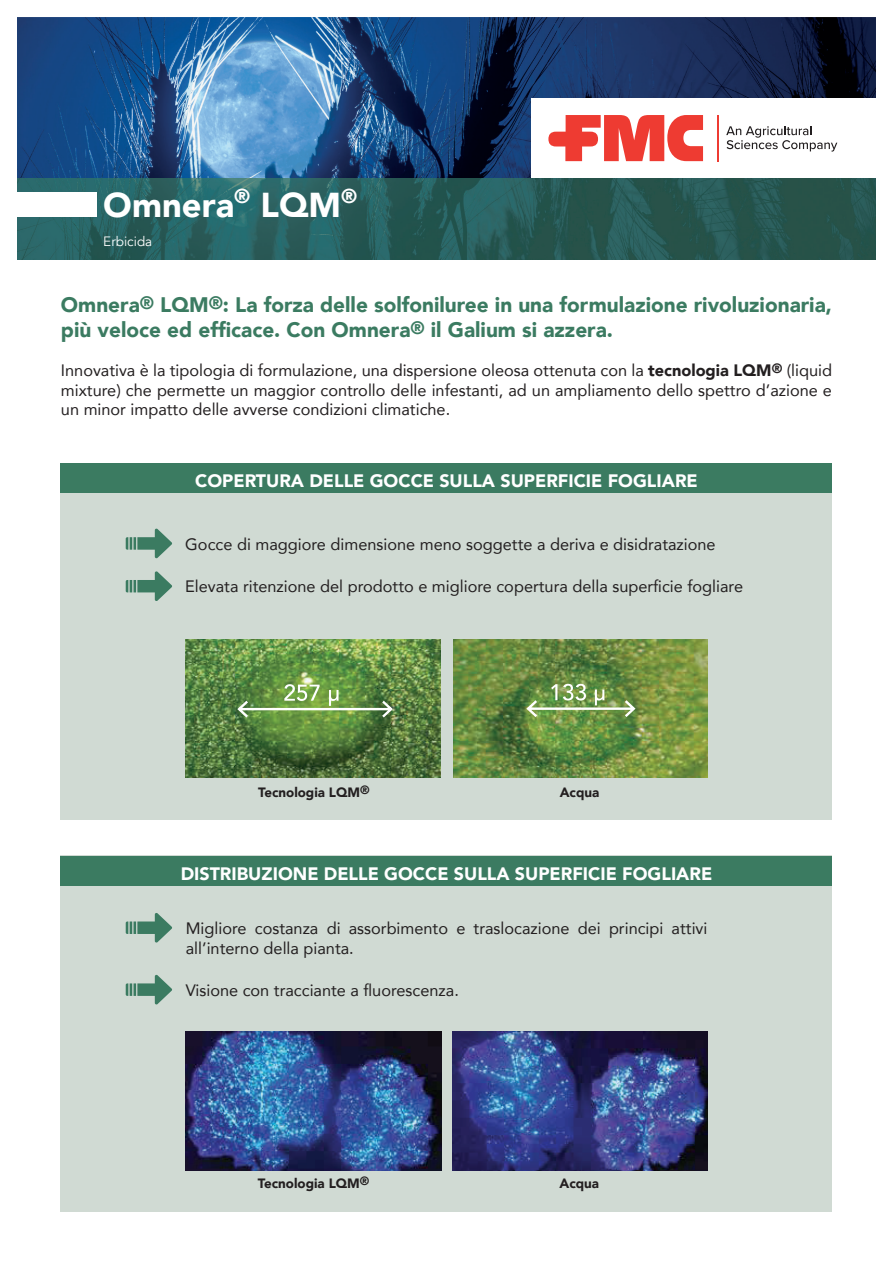
<style>
.page{position:relative;width:893px;height:1263px;background:#fff}
.page>*{position:absolute;margin:0;border:0;box-sizing:border-box;transform-origin:0 0}
.t1{font:900 34.5px "Avenir";color:#fff}
.t2{font:900 21px/25.2px "Avenir";color:#3b7b61}
.t3{font:900 18px "Avenir";color:#fff}
.t4{font:16.5px/19.8px "Avenir";color:#231f20;text-align:justify}
.t5{font:900 13.5px "Avenir";color:#231f20}
.t6{font:13.5px "Avenir";color:#fff}
.s1{font-size:18px}
.s2{font-weight:900}
</style>
<div class="page">
<img style="left:17px;top:17px;width:859px;height:161px">
<div style="left:61px;top:463px;width:771px;height:357px;background:#d0dad3"></div>
<div style="left:61px;top:856px;width:771px;height:356px;background:#d0dad3"></div>
<img style="left:17px;top:178px;width:859px;height:81px">
<div style="left:17px;top:192px;width:80px;height:25px;background:#fff"></div>
<svg style="left:126px;top:529px;width:46px;height:29px"></svg>
<svg style="left:126px;top:571px;width:46px;height:30px"></svg>
<svg style="left:126px;top:913px;width:46px;height:29px"></svg>
<svg style="left:126px;top:975px;width:46px;height:29px"></svg>
<div style="left:61px;top:463px;width:771px;height:30px;background:#3b7b61"></div>
<div style="left:61px;top:856px;width:771px;height:29px;background:#3b7b61"></div>
<img style="left:453px;top:639px;width:254px;height:139px">
<img style="left:186px;top:639px;width:255px;height:139px">
<svg style="left:525px;top:684px;width:112px;height:36px;background:#81a260"></svg>
<svg style="left:236px;top:684px;width:159px;height:36px;background:#779f58"></svg>
<img style="left:453px;top:1032px;width:254px;height:138px">
<img style="left:186px;top:1032px;width:255px;height:138px">
<div style="left:531px;top:98px;width:362px;height:80px;background:#fff"></div>
<svg style="left:548px;top:115px;width:155px;height:46px"></svg>
<hr style="left:718px;top:115px;width:1px;height:46px;background:#ee3b32">
<svg style="left:726px;top:126px;width:111px;height:26px"></svg>
<h1 class="t1" style="left:103px;top:175px;width:255px">Omnera<sup>®</sup> LQM<sup>®</sup></h1>
<p class="t6" style="left:103px;top:233px;width:50px">Erbicida</p>
<p class="t2" style="left:61px;top:291px;width:773px">Omnera<span class="s1">®</span> LQM<span class="s1">®</span>: La forza delle solfoniluree in una formulazione rivoluzionaria, più veloce ed efficace. Con Omnera<span class="s1">®</span> il Galium si azzera.</p>
<p class="t4" style="left:61px;top:360px;width:773px">Innovativa è la tipologia di formulazione, una dispersione oleosa ottenuta con la <span class="s2">tecnologia LQM</span><sup>®</sup> (liquid mixture) che permette un maggior controllo delle infestanti, ad un ampliamento dello spettro d’azione e un minor impatto delle avverse condizioni climatiche.</p>
<p class="t3" style="left:195px;top:466px;width:504px">COPERTURA DELLE GOCCE SULLA SUPERFICIE FOGLIARE</p>
<p class="t4" style="left:185px;top:534px;width:532px">Gocce di maggiore dimensione meno soggette a deriva e disidratazione</p>
<p class="t4" style="left:185px;top:576px;width:559px">Elevata ritenzione del prodotto e migliore copertura della superficie fogliare</p>
<p class="t5" style="left:258px;top:780px;width:113px">Tecnologia LQM<sup>®</sup></p>
<p class="t5" style="left:560px;top:780px;width:41px">Acqua</p>
<p class="t3" style="left:181px;top:858px;width:533px">DISTRIBUZIONE DELLE GOCCE SULLA SUPERFICIE FOGLIARE</p>
<p class="t4" style="left:186px;top:918px;width:523px">Migliore costanza di assorbimento e traslocazione dei principi attivi all’interno della pianta.</p>
<p class="t4" style="left:186px;top:980px;width:275px">Visione con tracciante a fluorescenza.</p>
<p class="t5" style="left:258px;top:1172px;width:113px">Tecnologia LQM<sup>®</sup></p>
<p class="t5" style="left:559px;top:1172px;width:41px">Acqua</p>
</div>
